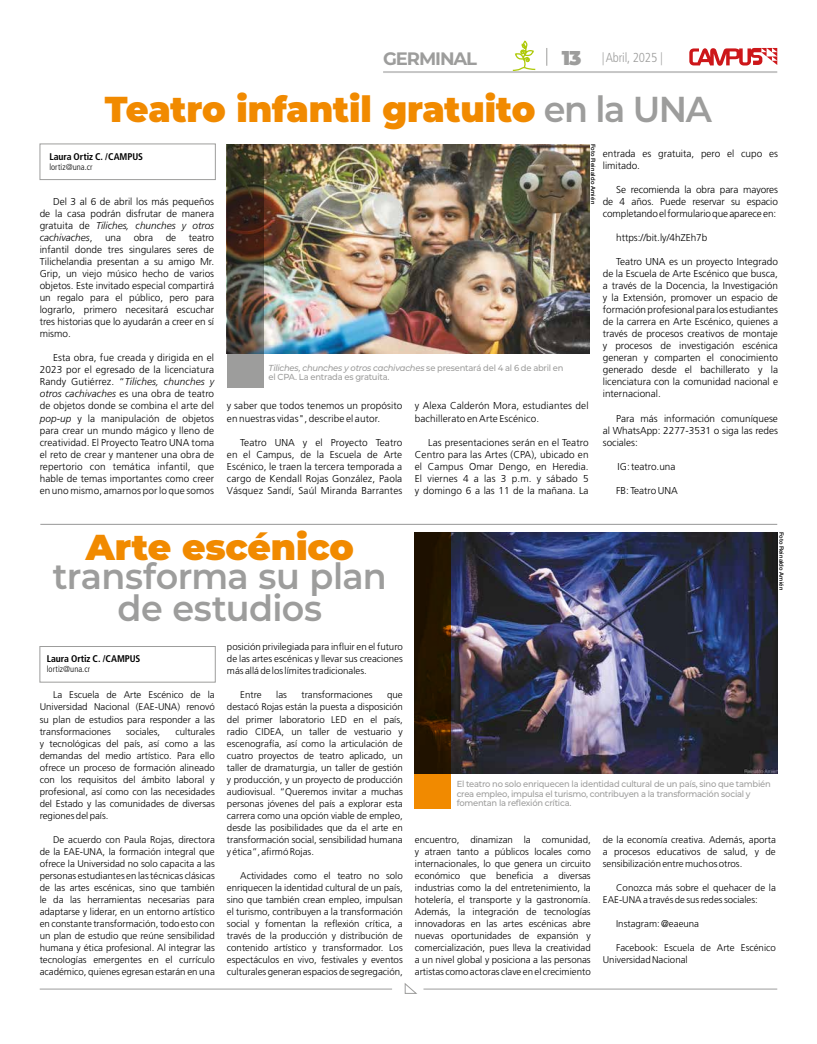
<style>
.page{position:relative;width:817px;height:1044px;background:#fff}
.page>*{position:absolute;margin:0;border:0;box-sizing:border-box;transform-origin:0 0}
.t1{font:900 36px "Montserrat";letter-spacing:-.005em;color:#f18a00}
.t2{font:600 36px/31.8px "Montserrat";letter-spacing:-.015em;color:#9d9d9c;text-align:center}
.t3{font:700 18px "Montserrat";letter-spacing:-.06em;color:#9d9d9c}
.t4{font:300 condensed 13px "Frutiger";letter-spacing:-.01em;color:#9d9d9c}
.t5{font:300 10px/12px "Frutiger";color:#000;text-align:justify}
.t6{font:300 9.7px/12px "Frutiger";color:#000;text-align:justify}
.t7{font:700 condensed 9.7px "Frutiger";letter-spacing:-.005em;color:#000}
.t8{font:500 8.7px/9.7px "Montserrat";letter-spacing:-.03em;color:#9d9d9c;scale:.96 1}
.t9{font:300 condensed 8.7px "Frutiger";letter-spacing:.005em;color:#000}
.t10{font:500 5.8px "Helvetica Neue";letter-spacing:.03em;color:#000}
.s1{font-family:"Montserrat";font-weight:900;font-stretch:normal;font-size:20px}
.s2{font-weight:600;color:#9d9d9c}
.s3{font-style:italic}
</style>
<div class="page">
<svg style="left:512px;top:40px;width:24px;height:31px"></svg>
<svg style="left:546px;top:48px;width:1px;height:18px"></svg>
<hr style="left:383px;top:71px;width:394px;height:2px;background:#c6c6c6">
<svg style="left:689px;top:48px;width:88px;height:18px"></svg>
<hr style="left:40px;top:988px;width:352px;height:1px;background:#9d9d9c">
<hr style="left:423px;top:988px;width:354px;height:1px;background:#9d9d9c">
<svg style="left:404px;top:983px;width:13px;height:11px"></svg>
<img style="left:451px;top:532px;width:326px;height:240px">
<div style="left:40px;top:144px;width:175px;height:36px;border:1px solid #9d9d9c"></div>
<hr style="left:40px;top:523px;width:737px;height:1px;background:#979696">
<div style="left:40px;top:646px;width:175px;height:36px;border:1px solid #9d9d9c"></div>
<img style="left:264px;top:144px;width:325px;height:209px">
<img style="left:227px;top:144px;width:37px;height:243px">
<svg style="left:414px;top:532px;width:37px;height:276px;background:#3d2300"></svg>
<h2 class="t3" style="left:383px;top:46px;width:95px">GERMINAL</h2>
<h3 class="t4" style="left:561px;top:50px;width:103px"><span class="s1">13</span> | Abril, 2025 |</h3>
<h1 class="t1" style="left:105px;top:82px;width:608px">Teatro infantil gratuito <span class="s2">en la UNA</span></h1>
<p class="t7" style="left:49px;top:151px;width:95px">Laura Ortiz C. /CAMPUS</p>
<p class="t9" style="left:49px;top:162px;width:45px">lortiz@una.cr</p>
<p class="t5" style="left:40px;top:195px;width:176px;text-indent:13px">Del 3 al 6 de abril los más pequeños de la casa podrán disfrutar de manera gratuita de <span class="s3">Tiliches, chunches y otros cachivaches</span>,</p>
<p class="t5" style="left:105px;top:231px;width:18px">una</p>
<p class="t5" style="left:134px;top:231px;width:21px">obra</p>
<p class="t5" style="left:166px;top:231px;width:12px">de</p>
<p class="t5" style="left:40px;top:231px;width:176px;text-indent:149px">teatro infantil donde tres singulares seres de Tilichelandia presentan a su amigo Mr.<br>Grip, un viejo músico hecho de varios objetos. Este invitado especial compartirá un regalo para el público, pero para lograrlo, primero necesitará escuchar tres historias que lo ayudarán a creer en sí mismo.</p>
<p class="t5" style="left:40px;top:352px;width:176px;text-indent:13px">Esta obra, fue creada y dirigida en el 2023 por el egresado de la licenciatura Randy Gutiérrez. “<span class="s3">Tiliches, chunches y otros cachivaches</span> es una obra de teatro de objetos donde se combina el arte del <span class="s3">pop-up</span> y la manipulación de objetos para crear un mundo mágico y lleno de creatividad. El Proyecto Teatro UNA toma el reto de crear y mantener una obra de repertorio con temática infantil, que hable de temas importantes como creer en uno mismo, amarnos por lo que somos</p>
<p class="t10" style="left:597px;top:144px;width:62px;rotate:90deg">Foto Reinaldo Amién</p>
<p class="t5" style="left:602px;top:147px;width:177px">entrada es gratuita, pero el cupo es limitado.</p>
<p class="t5" style="left:602px;top:183px;width:177px;text-indent:13px">Se recomienda la obra para mayores de 4 años. Puede reservar su espacio completando el formulario que aparece en:</p>
<p class="t5" style="left:616px;top:231px;width:93px">https://bit.ly/4hZEh7b</p>
<p class="t5" style="left:602px;top:255px;width:177px;text-indent:13px">Teatro UNA es un proyecto Integrado de la Escuela de Arte Escénico que busca, a través de la Docencia, la Investigación y la Extensión, promover un espacio de formación profesional para los estudiantes de la carrera en Arte Escénico, quienes a través de procesos creativos de montaje y procesos de investigación escénica generan y comparten el conocimiento generado desde el bachillerato y la licenciatura con la comunidad nacional e internacional.</p>
<p class="t5" style="left:602px;top:412px;width:177px;text-indent:13px">Para más información comuníquese al WhatsApp: 2277-3531 o siga las redes sociales:</p>
<p class="t5" style="left:617px;top:460px;width:59px">IG: teatro.una</p>
<p class="t5" style="left:616px;top:484px;width:63px">FB: Teatro UNA</p>
<p class="t8" style="left:268px;top:362px;width:308px"><span class="s3">Tiliches, chunches y otros cachivaches</span> se presentará del 4 al 6 de abril en el CPA. La entrada es gratuita.</p>
<p class="t5" style="left:227px;top:400px;width:177px">y saber que todos tenemos un propósito en nuestras vidas", describe el autor.</p>
<p class="t5" style="left:227px;top:436px;width:177px;text-indent:13px">Teatro UNA y el Proyecto Teatro en el Campus, de la Escuela de Arte Escénico, le traen la tercera temporada a cargo de Kendall Rojas González, Paola Vásquez Sandí, Saúl Miranda Barrantes</p>
<p class="t5" style="left:415px;top:400px;width:175px">y Alexa Calderón Mora, estudiantes del bachillerato en Arte Escénico.</p>
<p class="t5" style="left:415px;top:436px;width:175px;text-indent:13px">Las presentaciones serán en el Teatro Centro para las Artes (CPA), ubicado en el Campus Omar Dengo, en Heredia.<br>El viernes 4 a las 3 p.m. y sábado 5 y domingo 6 a las 11 de la mañana. La</p>
<h1 class="t1" style="left:86px;top:520px;width:269px">Arte escénico</h1>
<h1 class="t2" style="left:53px;top:558px;width:335px">transforma su plan de estudios</h1>
<p class="t7" style="left:47px;top:652px;width:95px">Laura Ortiz C. /CAMPUS</p>
<p class="t9" style="left:47px;top:663px;width:45px">lortiz@una.cr</p>
<p class="t6" style="left:40px;top:689px;width:177px;text-indent:13px">La Escuela de Arte Escénico de la Universidad Nacional (EAE-UNA) renovó su plan de estudios para responder a las transformaciones</p>
<p class="t6" style="left:40px;top:725px;width:177px;text-indent:136px">culturales y tecnológicas del país, así como a las demandas del medio artístico. Para ello ofrece un proceso de formación alineado con los requisitos del ámbito laboral y profesional, así como con las necesidades del Estado y las comunidades de diversas regiones del país.</p>
<p class="t6" style="left:40px;top:833px;width:177px;text-indent:13px">De acuerdo con Paula Rojas, directora de la EAE-UNA, la formación integral que ofrece la Universidad no solo capacita a las personas estudiantes en las técnicas clásicas de las artes escénicas, sino que también le da las herramientas necesarias para adaptarse y liderar, en un entorno artístico en constante transformación, todo esto con un plan de estudio que reúne sensibilidad humana y ética profesional. Al integrar las tecnologías emergentes en el currículo académico, quienes egresan estarán en una</p>
<p class="t6" style="left:126px;top:725px;width:35px">sociales,</p>
<p class="t6" style="left:227px;top:641px;width:177px">posición privilegiada para influir en el futuro de las artes escénicas y llevar sus creaciones más allá de los límites tradicionales.</p>
<p class="t6" style="left:240px;top:689px;width:23px">Entre</p>
<p class="t6" style="left:276px;top:689px;width:12px">las</p>
<p class="t6" style="left:301px;top:689px;width:73px">transformaciones</p>
<p class="t6" style="left:227px;top:689px;width:177px;text-indent:160px">que destacó Rojas están la puesta a disposición del primer laboratorio LED en el país, radio CIDEA, un taller de vestuario y escenografía, así como la articulación de cuatro proyectos de teatro aplicado, un taller de dramaturgia, un taller de gestión y producción, y un proyecto de producción audiovisual. “Queremos invitar a muchas personas jóvenes del país a explorar esta carrera como una opción viable de empleo, desde las posibilidades que da el arte en transformación social, sensibilidad humana y ética”, afirmó Rojas.</p>
<p class="t6" style="left:227px;top:869px;width:177px;text-indent:13px">Actividades como el teatro no solo enriquecen la identidad cultural de un país, sino que también crean empleo, impulsan el turismo, contribuyen a la transformación social y fomentan la reflexión crítica, a través de la producción y distribución de contenido artístico y transformador. Los espectáculos en vivo, festivales y eventos culturales generan espacios de segregación,</p>
<p class="t10" style="left:786px;top:531px;width:60px;rotate:90deg">Foto Reinaldo Amién</p>
<p class="t8" style="left:456px;top:778px;width:328px">El teatro no solo enriquecen la identidad cultural de un país, sino que también crea empleo, impulsa el turismo, contribuyen a la transformación social y fomentan la reflexión crítica.</p>
<p class="t6" style="left:415px;top:833px;width:177px">encuentro, dinamizan la comunidad, y atraen tanto a públicos locales como internacionales, lo que genera un circuito económico que beneficia a diversas industrias como la del entretenimiento, la hotelería, el transporte y la gastronomía.<br>Además, la integración de tecnologías innovadoras en las artes escénicas abre nuevas oportunidades de expansión y comercialización, pues lleva la creatividad a un nivel global y posiciona a las personas artistas como actoras clave en el crecimiento</p>
<p class="t6" style="left:602px;top:833px;width:174px">de la economía creativa. Además, aporta a procesos educativos de salud, y de sensibilización entre muchos otros.</p>
<p class="t6" style="left:602px;top:881px;width:174px;text-indent:13px">Conozca más sobre el quehacer de la<br>EAE-UNA a través de sus redes sociales:</p>
<p class="t6" style="left:616px;top:917px;width:84px">Instagram: @eaeuna</p>
<p class="t6" style="left:602px;top:941px;width:174px;text-indent:13px">Facebook: Escuela de Arte Escénico<br>Universidad Nacional</p>
</div>
